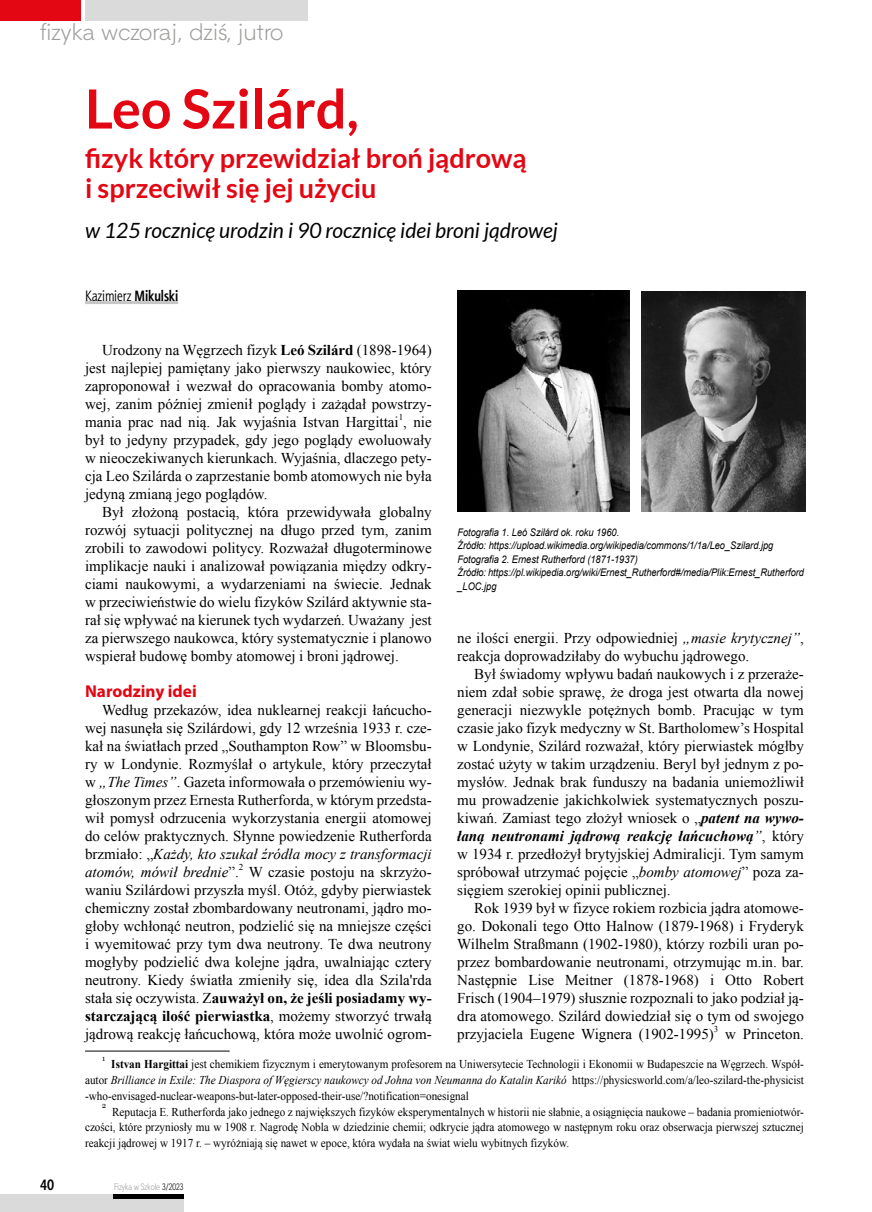
<style>
.page{position:relative;width:872px;height:1212px;background:#fff}
.page>*{position:absolute;margin:0;border:0;box-sizing:border-box;transform-origin:0 0}
.t1{font:700 54px "Lato";color:#e30613}
.t2{font:700 27px/30px "Lato";color:#e30613}
.t3{font:22.5px "Straight EFN";color:#9d9d9c}
.t4{font:italic 21px "Lato";color:#000}
.srodtyt_kolor{font:700 17.25px "Myriad Pro";color:#e30613}
.txt{font:15px/18px "Times New Roman";color:#000;text-align:justify}
.autor{font:15px "Aerton Cnd EFN";color:#000}
.t5{font:700 15px "Aerton Cnd EFN";color:#000}
.t6{font:12px/15.8px "Times New Roman";color:#000;text-align:justify;scale:.93 1}
.podpis_Rys{font:italic 10.5px/13.5px "Arial";color:#000;scale:.88 1}
.t7{font:9px "Straight Cnd EFN";color:#9d9d9c}
.txt-2{font:9px "Times New Roman";color:#000}
.t8{font:7.65px "Georgia";color:#000;scale:.93 1}
.s1{font-weight:700}
.s2{font-style:italic}
.s3{font-weight:700;font-style:italic}
.s4{color:#000}
</style>
<div class="page">
<div style="left:0;top:0;width:81px;height:21px;background:#e30613"></div>
<div style="left:85px;top:0;width:223px;height:21px;background:#dadada"></div>
<div style="left:0;top:1194px;width:184px;height:18px;background:#dadada"></div>
<hr style="left:113px;top:1194px;width:71px;height:4px;background:#000">
<hr style="left:85px;top:301px;width:93px;height:3px;background:#c6c6c6">
<img style="left:457px;top:290px;width:172px;height:221px">
<img style="left:641px;top:291px;width:164px;height:220px">
<hr style="left:85px;top:1051px;width:145px;height:1px;background:#000">
<h3 class="t3" style="left:40px;top:18px;width:245px">fizyka wczoraj, dziś, jutro</h3>
<p class="t1" style="left:85px;top:78px;width:275px">Leo Szilárd,</p>
<p class="t2" style="left:85px;top:142px;width:443px">fizyk który przewidział broń jądrową i sprzeciwił się jej użyciu</p>
<p class="t4" style="left:85px;top:219px;width:474px">w 125 rocznicę urodzin i 90 rocznicę idei broni jądrowej</p>
<p class="autor" style="left:85px;top:287px;width:95px">Kazimierz <span class="s1">Mikulski</span></p>
<p class="txt" style="left:85px;top:341px;width:348px;text-indent:17px">Urodzony na Węgrzech fizyk <span class="s1">Leó Szilárd</span> (1898-1964) jest najlepiej pamiętany jako pierwszy naukowiec, który zaproponował i wezwał do opracowania bomby atomo&shy;wej, zanim później zmienił poglądy i zażądał powstrzy&shy;mania prac nad nią. Jak wyjaśnia Istvan Hargittai , nie</p>
<p class="txt-2" style="left:399px;top:410px;width:6px">1</p>
<p class="txt" style="left:85px;top:431px;width:348px">był to jedyny przypadek, gdy jego poglądy ewoluowały w nieoczekiwanych kierunkach. Wyjaśnia, dlaczego pety&shy;cja Leo Szilárda o zaprzestanie bomb atomowych nie była jedyną zmianą jego poglądów.</p>
<p class="txt" style="left:85px;top:503px;width:348px;text-indent:17px">Był złożoną postacią, która przewidywała globalny rozwój sytuacji politycznej na długo przed tym, zanim zrobili to zawodowi politycy. Rozważał długoterminowe implikacje nauki i analizował powiązania między odkry&shy;ciami naukowymi, a wydarzeniami na świecie. Jednak w przeciwieństwie do wielu fizyków Szilárd aktywnie sta&shy;rał się wpływać na kierunek tych wydarzeń. Uważany jest za pierwszego naukowca, który systematycznie i planowo wspierał budowę bomby atomowej i broni jądrowej.</p>
<p class="srodtyt_kolor" style="left:85px;top:680px;width:113px">Narodziny idei</p>
<p class="txt" style="left:85px;top:701px;width:348px;text-indent:17px">Według przekazów, idea nuklearnej reakcji łańcucho&shy;wej nasunęła się Szilárdowi, gdy 12 września 1933 r. cze&shy;kał na światłach przed „Southampton Row” w Bloomsbu&shy;ry w Londynie. Rozmyślał o artykule, który przeczytał w <span class="s2">„The Times”</span>. Gazeta informowała o przemówieniu wy&shy;głoszonym przez Ernesta Rutherforda, w którym przedsta&shy;wił pomysł odrzucenia wykorzystania energii atomowej do celów praktycznych. Słynne powiedzenie Rutherforda brzmiało: „<span class="s2">Każdy, kto szukał źródła mocy z transformacji atomów, mówił brednie</span>”.</p>
<p class="txt-2" style="left:239px;top:860px;width:6px">2</p>
<p class="txt" style="left:85px;top:863px;width:348px;text-indent:164px">W czasie postoju na skrzyżo&shy;waniu Szilárdowi przyszła myśl. Otóż, gdyby pierwiastek chemiczny został zbombardowany neutronami, jądro mo&shy;głoby wchłonąć neutron, podzielić się na mniejsze części i wyemitować przy tym dwa neutrony. Te dwa neutrony mogłyby podzielić dwa kolejne jądra, uwalniając cztery neutrony. Kiedy światła zmieniły się, idea dla Szila'rda stała się oczywista. Z<span class="s1">auważył on, że jeśli posiadamy wy&shy;starczającą ilość pierwiastka</span>, możemy stworzyć trwałą jądrową reakcję łańcuchową, która może uwolnić ogrom-</p>
<p class="podpis_Rys" style="left:457px;top:525px;width:185px">Fotografia 1. Leó Szilárd ok. roku 1960.</p>
<p class="podpis_Rys" style="left:457px;top:539px;width:360px">Źródło: https://upload.wikimedia.org/wikipedia/commons/1/1a/Leo_Szilard.jpg</p>
<p class="podpis_Rys" style="left:457px;top:552px;width:206px">Fotografia 2. Ernest Rutherford (1871-1937)</p>
<p class="podpis_Rys" style="left:457px;top:566px;width:395px">Źródło: https://pl.wikipedia.org/wiki/Ernest_Rutherford#/media/Plik:Ernest_Rutherford _LOC.jpg</p>
<p class="txt" style="left:457px;top:629px;width:348px">ne ilości energii. Przy odpowiedniej <span class="s2">„masie krytycznej”</span>, reakcja doprowadziłaby do wybuchu jądrowego.</p>
<p class="txt" style="left:457px;top:665px;width:348px;text-indent:17px">Był świadomy wpływu badań naukowych i z przeraże&shy;niem zdał sobie sprawę, że droga jest otwarta dla nowej generacji niezwykle potężnych bomb. Pracując w tym czasie jako fizyk medyczny w St. Bartholomew’s Hospital w Londynie, Szilárd rozważał, który pierwiastek mógłby zostać użyty w takim urządzeniu. Beryl był jednym z po&shy;mysłów. Jednak brak funduszy na badania uniemożliwił mu prowadzenie jakichkolwiek systematycznych poszu&shy;kiwań. Zamiast tego złożył wniosek o „<span class="s3">patent na wywo&shy;łaną neutronami jądrową reakcję łańcuchową</span><span class="s2">”</span>, który w 1934 r. przedłożył brytyjskiej Admiralicji. Tym samym spróbował utrzymać pojęcie „<span class="s2">bomby atomowej</span>” poza za&shy;sięgiem szerokiej opinii publicznej.</p>
<p class="txt" style="left:457px;top:899px;width:348px;text-indent:17px">Rok 1939 był w fizyce rokiem rozbicia jądra atomowe&shy;go. Dokonali tego Otto Halnow (1879-1968) i Fryderyk Wilhelm Straßmann (1902-1980), którzy rozbili uran po&shy;przez bombardowanie neutronami, otrzymując m.in. bar.<br>Następnie Lise Meitner (1878-1968) i Otto Robert Frisch (1904–1979) słusznie rozpoznali to jako podział ją&shy;dra atomowego. Szilárd dowiedział się o tym od swojego przyjaciela Eugene Wignera (1902-1995)</p>
<p class="txt-2" style="left:714px;top:1022px;width:6px">3</p>
<p class="txt" style="left:725px;top:1025px;width:80px">w Princeton.</p>
<p class="t8" style="left:102px;top:1054px;width:5px">1</p>
<p class="t6" style="left:85px;top:1056px;width:774px;text-indent:26px"><span class="s1">Istvan Hargittai</span> jest chemikiem fizycznym i emerytowanym profesorem na Uniwersytecie Technologii i Ekonomii w Budapeszcie na Węgrzech. Współ&shy;autor <span class="s2">Brilliance in Exile: The Diaspora of Węgierscy naukowcy od Johna von Neumanna do Katalin Karikó</span> https://physicsworld.com/a/leo-szilard-the-physicist -who-envisaged-nuclear-weapons-but-later-opposed-their-use/?notification=onesignal</p>
<p class="t8" style="left:102px;top:1101px;width:6px">2</p>
<p class="t6" style="left:85px;top:1103px;width:774px;text-indent:27px">Reputacja E. Rutherforda jako jednego z największych fizyków eksperymentalnych w historii nie słabnie, a osiągnięcia naukowe – badania promieniotwór&shy;czości, które przyniosły mu w 1908 r. Nagrodę Nobla w dziedzinie chemii; odkrycie jądra atomowego w następnym roku oraz obserwacja pierwszej sztucznej reakcji jądrowej w 1917 r. – wyróżniają się nawet w epoce, która wydała na świat wielu wybitnych fizyków.</p>
<p class="t5" style="left:40px;top:1176px;width:15px">40</p>
<p class="t7" style="left:114px;top:1182px;width:71px">Fizyka w Szkole <span class="s4">3/2023</span></p>
</div>
